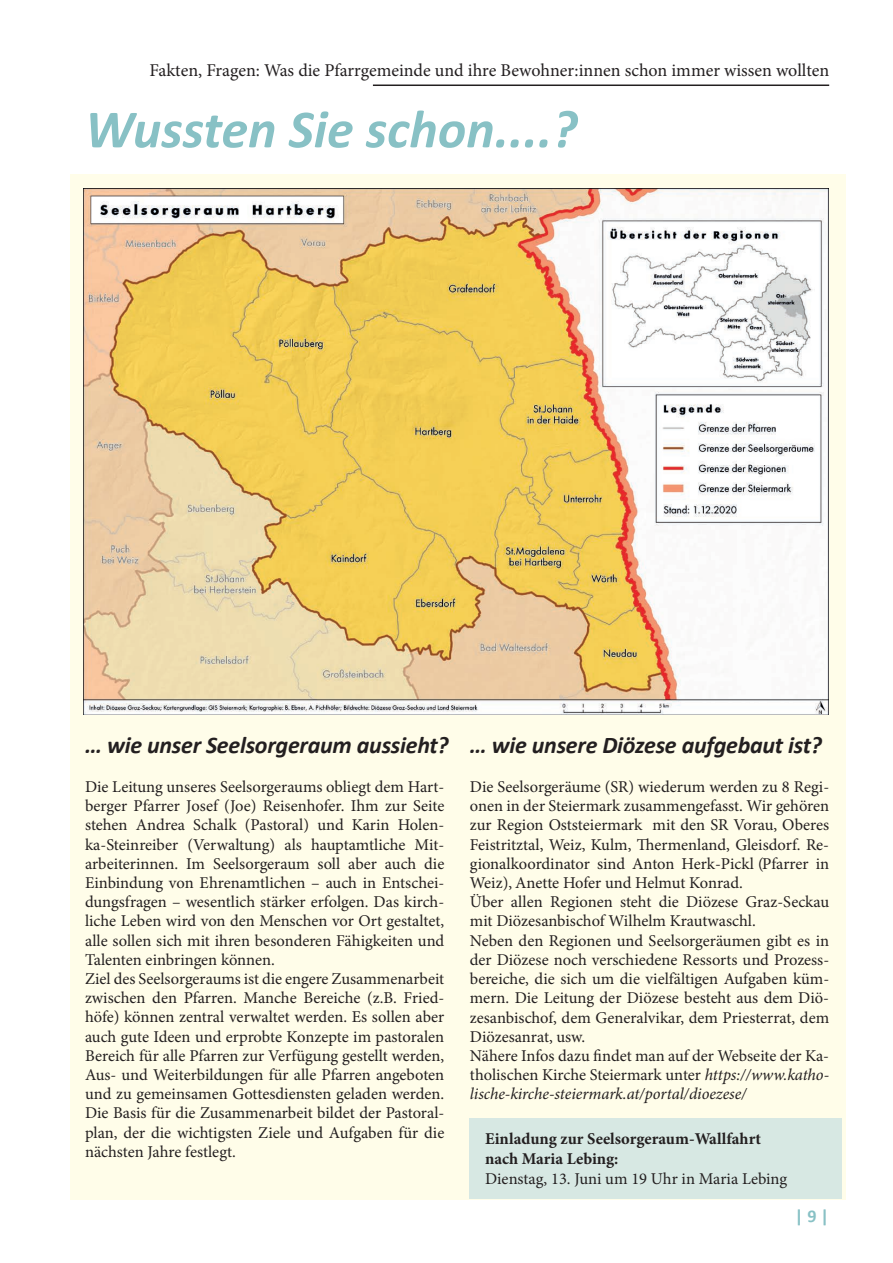
<style>
.page{position:relative;width:893px;height:1263px;background:#fff}
.page>*{position:absolute;margin:0;border:0;box-sizing:border-box;transform-origin:0 0}
.t1{font:italic 700 54px "Calibri";color:#88c1c5}
.t2{font:italic 700 24px "Calibri";letter-spacing:-.01em;color:#231f20}
.t3{font:18px "Minion Pro";color:#231f20}
.t4{font:700 18px "Calibri";color:#88c1c5}
.t5{font:16.5px/19.2px "Minion Pro";color:#231f20}
.t6{font:700 16.5px/19.8px "Minion Pro";color:#231f20}
.s1{font-style:italic}
</style>
<div class="page">
<div style="left:70px;top:174px;width:775px;height:1025px;background:#fffde9"></div>
<hr style="left:373px;top:85px;width:456px;height:1px;background:#231f20">
<img style="left:84px;top:189px;width:744px;height:526px">
<div style="left:470px;top:1119px;width:372px;height:80px;background:#d7e8e3"></div>
<p class="t3" style="left:149px;top:58px;width:681px">Fakten, Fragen: Was die Pfarrgemeinde und ihre Bewohner:innen schon immer wissen wollten</p>
<h1 class="t1" style="left:85px;top:91px;width:494px">Wussten Sie schon....?</h1>
<h2 class="t2" style="left:85px;top:728px;width:738px">… wie unser Seelsorgeraum aussieht? … wie unsere Diözese aufgebaut ist?</h2>
<p class="t5" style="left:85px;top:777px;width:361px">Die Leitung unseres Seelsorgeraums obliegt dem Hart&shy;berger Pfarrer Josef (Joe) Reisenhofer. Ihm zur Seite stehen Andrea Schalk (Pastoral) und Karin Holen&shy;ka-Steinreiber (Verwaltung) als hauptamtliche Mit&shy;arbeiterinnen. Im Seelsorgeraum soll aber auch die Einbindung von Ehrenamtlichen – auch in Entschei&shy;dungsfragen – wesentlich stärker erfolgen. Das kirch&shy;liche Leben wird von den Menschen vor Ort gestaltet, alle sollen sich mit ihren besonderen Fähigkeiten und Talenten einbringen können.<br>Ziel des Seelsorgeraums ist die engere Zusammenarbeit zwischen den Pfarren. Manche Bereiche (z.B. Fried&shy;höfe) können zentral verwaltet werden. Es sollen aber auch gute Ideen und erprobte Konzepte im pastoralen Bereich für alle Pfarren zur Verfügung gestellt werden, Aus- und Weiterbildungen für alle Pfarren angeboten und zu gemeinsamen Gottesdiensten geladen werden.<br>Die Basis für die Zusammenarbeit bildet der Pastoral&shy;plan, der die wichtigsten Ziele und Aufgaben für die nächsten Jahre festlegt.</p>
<p class="t5" style="left:470px;top:777px;width:361px">Die Seelsorgeräume (SR) wiederum werden zu 8 Regi&shy;onen in der Steiermark zusammengefasst. Wir gehören zur Region Oststeiermark mit den SR Vorau, Oberes Feistritztal, Weiz, Kulm, Thermenland, Gleisdorf. Re&shy;gionalkoordinator sind Anton Herk-Pickl (Pfarrer in Weiz), Anette Hofer und Helmut Konrad.<br>Über allen Regionen steht die Diözese Graz-Seckau mit Diözesanbischof Wilhelm Krautwaschl.<br>Neben den Regionen und Seelsorgeräumen gibt es in der Diözese noch verschiedene Ressorts und Prozess&shy;bereiche, die sich um die vielfältigen Aufgaben küm&shy;mern. Die Leitung der Diözese besteht aus dem Diö&shy;zesanbischof, dem Generalvikar, dem Priesterrat, dem Diözesanrat, usw.<br>Nähere Infos dazu findet man auf der Webseite der Ka&shy;tholischen Kirche Steiermark unter <span class="s1">https://www.katho&shy;lische-kirche-steiermark.at/portal/dioezese/</span></p>
<p class="t6" style="left:485px;top:1129px;width:278px">Einladung zur Seelsorgeraum-Wallfahrt nach Maria Lebing:</p>
<p class="t5" style="left:485px;top:1169px;width:304px">Dienstag, 13. Juni um 19 Uhr in Maria Lebing</p>
<p class="t4" style="left:795px;top:1203px;width:36px">| 9 |</p>
</div>
